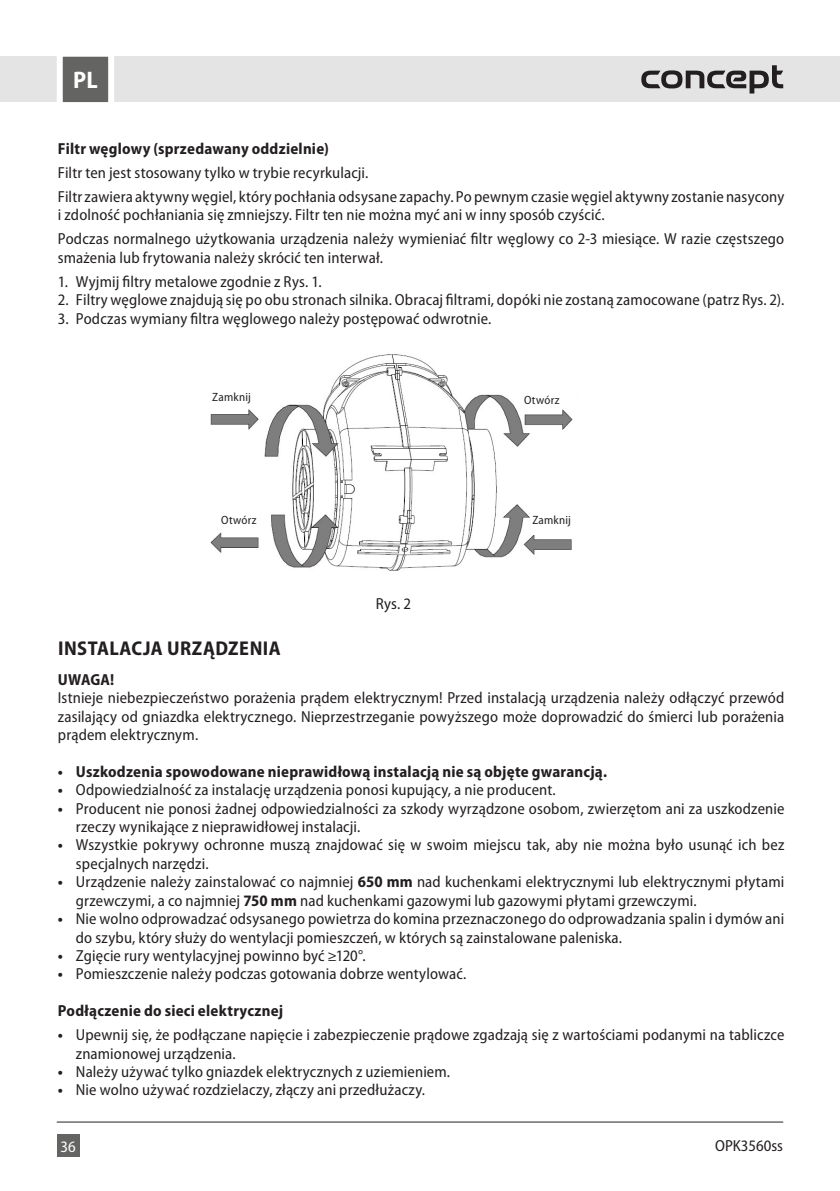
<style>
.page{position:relative;width:840px;height:1191px;background:#fff}
.page>*{position:absolute;margin:0;border:0;box-sizing:border-box;transform-origin:0 0}
.t1{font:700 semi-condensed 24px "Myriad Pro";color:#fff}
.t2{font:700 semi-condensed 20px "Myriad Pro";letter-spacing:.025em;color:#231f20}
.t3{font:semi-condensed 16px/18.4px "Myriad Pro";letter-spacing:.01em;color:#231f20}
.t4{font:700 semi-condensed 16px "Myriad Pro";letter-spacing:.015em;color:#231f20}
.t5{font:semi-condensed 16px "Myriad Pro";color:#fff}
.t6{font:semi-condensed 12px "Myriad Pro";letter-spacing:.02em;color:#231f20}
.s1{font-weight:700}
</style>
<div class="page">
<div style="left:57px;top:1134px;width:22px;height:23px;background:#646463"></div>
<hr style="left:57px;top:1121px;width:725px;height:1px;background:#231f20">
<div style="left:0;top:57px;width:839px;height:45px;background:#e4e4e4"></div>
<svg style="left:641px;top:65px;width:141px;height:29px"></svg>
<svg style="left:54px;top:56px;width:63px;height:47px;background:#909090"></svg>
<img style="left:210px;top:354px;width:363px;height:217px">
<div style="left:524px;top:387px;width:52px;height:20px;background:#fff"></div>
<div style="left:531px;top:515px;width:52px;height:19px;background:#fff"></div>
<div style="left:202px;top:387px;width:52px;height:20px;background:#fff"></div>
<div style="left:207px;top:505px;width:52px;height:20px;background:#fff"></div>
<h1 class="t1" style="left:73px;top:67px;width:26px">PL</h1>
<p class="t4" style="left:58px;top:139px;width:272px">Filtr węglowy (sprzedawany oddzielnie)</p>
<p class="t3" style="left:58px;top:161px;width:727px;line-height:24px">Filtr ten jest stosowany tylko w trybie recyrkulacji.<br>Filtr zawiera aktywny węgiel, który pochłania odsysane zapachy. Po pewnym czasie węgiel aktywny zostanie nasycony</p>
<p class="t3" style="left:58px;top:203px;width:727px;line-height:24px">i zdolność pochłaniania się zmniejszy. Filtr ten nie można myć ani w inny sposób czyścić.<br>Podczas normalnego użytkowania urządzenia należy wymieniać filtr węglowy co 2-3 miesiące. W razie częstszego</p>
<p class="t3" style="left:58px;top:249px;width:326px">smażenia lub frytowania należy skrócić ten interwał.</p>
<p class="t3" style="left:58px;top:273px;width:265px">1. Wyjmij filtry metalowe zgodnie z Rys. 1.</p>
<p class="t3" style="left:58px;top:291px;width:727px">2. Filtry węglowe znajdują się po obu stronach silnika. Obracaj filtrami, dopóki nie zostaną zamocowane (patrz Rys. 2).</p>
<p class="t3" style="left:58px;top:309px;width:434px">3. Podczas wymiany filtra węglowego należy postępować odwrotnie.</p>
<p class="t6" style="left:212px;top:391px;width:40px">Zamknij</p>
<p class="t6" style="left:524px;top:393px;width:37px">Otwórz</p>
<p class="t6" style="left:221px;top:513px;width:37px">Otwórz</p>
<p class="t6" style="left:532px;top:513px;width:40px">Zamknij</p>
<p class="t3" style="left:375px;top:595px;width:37px">Rys. 2</p>
<p class="t2" style="left:58px;top:637px;width:224px">INSTALACJA URZĄDZENIA</p>
<p class="t4" style="left:58px;top:670px;width:58px">UWAGA!</p>
<p class="t3" style="left:58px;top:689px;width:727px;text-align:justify">Istnieje niebezpieczeństwo porażenia prądem elektrycznym! Przed instalacją urządzenia należy odłączyć przewód zasilający od gniazdka elektrycznego. Nieprzestrzeganie powyższego może doprowadzić do śmierci lub porażenia prądem elektrycznym.</p>
<p class="t4" style="left:58px;top:762px;width:550px">• Uszkodzenia spowodowane nieprawidłową instalacją nie są objęte gwarancją.</p>
<p class="t3" style="left:58px;top:781px;width:499px"><span class="s1">•</span> Odpowiedzialność za instalację urządzenia ponosi kupujący, a nie producent.</p>
<p class="t3" style="left:76px;top:799px;width:709px;text-indent:-18px"><span class="s1">•</span> Producent nie ponosi żadnej odpowiedzialności za szkody wyrządzone osobom, zwierzętom ani za uszkodzenie rzeczy wynikające z nieprawidłowej instalacji.</p>
<p class="t3" style="left:76px;top:836px;width:709px;text-indent:-18px"><span class="s1">•</span> Wszystkie pokrywy ochronne muszą znajdować się w swoim miejscu tak, aby nie można było usunąć ich bez specjalnych narzędzi.</p>
<p class="t3" style="left:76px;top:873px;width:709px;text-indent:-18px"><span class="s1">•</span> Urządzenie należy zainstalować co najmniej <span class="s1">650 mm</span> nad kuchenkami elektrycznymi lub elektrycznymi płytami grzewczymi, a co najmniej <span class="s1">750 mm</span> nad kuchenkami gazowymi lub gazowymi płytami grzewczymi.</p>
<p class="t3" style="left:76px;top:910px;width:709px;text-indent:-18px"><span class="s1">•</span> Nie wolno odprowadzać odsysanego powietrza do komina przeznaczonego do odprowadzania spalin i dymów ani do szybu, który służy do wentylacji pomieszczeń, w których są zainstalowane paleniska.</p>
<p class="t3" style="left:58px;top:946px;width:309px"><span class="s1">•</span> Zgięcie rury wentylacyjnej powinno być ≥120°.</p>
<p class="t3" style="left:58px;top:965px;width:410px"><span class="s1">•</span> Pomieszczenie należy podczas gotowania dobrze wentylować.</p>
<p class="t4" style="left:58px;top:1001px;width:227px">Podłączenie do sieci elektrycznej</p>
<p class="t3" style="left:76px;top:1026px;width:709px;text-indent:-18px"><span class="s1">•</span> Upewnij się, że podłączane napięcie i zabezpieczenie prądowe zgadzają się z wartościami podanymi na tabliczce znamionowej urządzenia.</p>
<p class="t3" style="left:58px;top:1062px;width:393px"><span class="s1">•</span> Należy używać tylko gniazdek elektrycznych z uziemieniem.</p>
<p class="t3" style="left:58px;top:1081px;width:368px"><span class="s1">•</span> Nie wolno używać rozdzielaczy, złączy ani przedłużaczy.</p>
<p class="t5" style="left:60px;top:1138px;width:17px">36</p>
<p class="t3" style="left:714px;top:1136px;width:69px">OPK3560ss</p>
</div>
